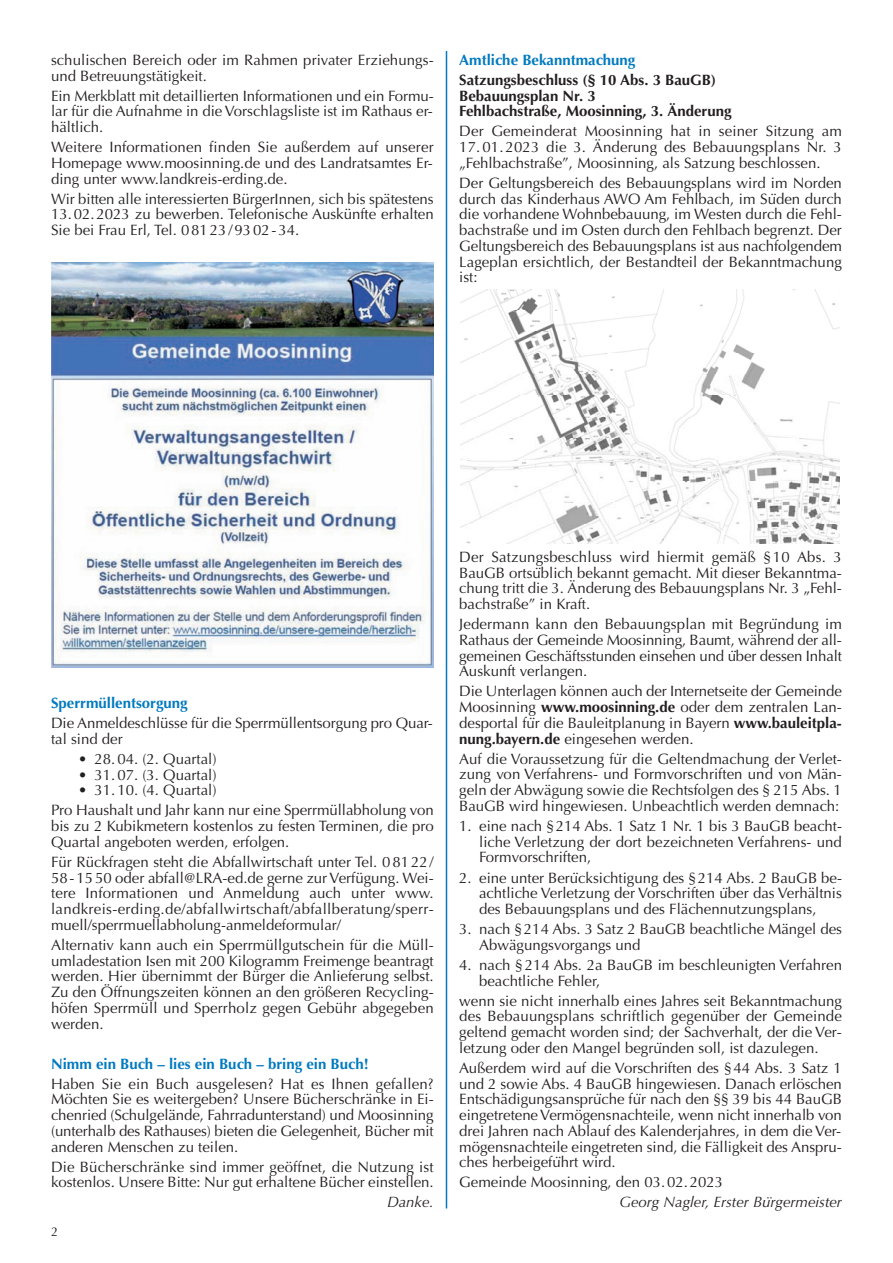
<style>
.page{position:relative;width:893px;height:1263px;background:#fff}
.page>*{position:absolute;margin:0;border:0;box-sizing:border-box;transform-origin:0 0}
.t1{font:15px/15.8px "Optima";color:#231f20;text-align:justify}
.t2{font:700 15px/15.8px "Optima";color:#231f20}
.t3{font:700 15px "Optima";color:#007ac0}
.t4{font:italic 15px "Optima";color:#231f20}
.t5{font:12.75px "Optima";color:#231f20}
.s1{font-weight:700}
</style>
<div class="page">
<hr style="left:446px;top:51px;width:1px;height:1157px;background:#007ac0">
<img style="left:51px;top:262px;width:383px;height:406px">
<img style="left:460px;top:289px;width:379px;height:255px">
<p class="t1" style="left:51px;top:53px;width:384px">schulischen Bereich oder im Rahmen privater Erziehungs&shy;und Betreuungstätigkeit.</p>
<p class="t1" style="left:51px;top:89px;width:384px">Ein Merkblatt mit detaillierten Informationen und ein Formu&shy;lar für die Aufnahme in die Vor schlagsliste ist im Rathaus er&shy;hältlich.</p>
<p class="t1" style="left:51px;top:141px;width:384px">Weitere Informationen finden Sie außerdem auf unserer Homepage www.moosinning.de und des Landratsamtes Er&shy;ding unter www.landkreis-erding.de.</p>
<p class="t1" style="left:51px;top:192px;width:384px">Wir bitten alle interessierten BürgerInnen, sich bis spätestens 13.02.2023 zu bewerben. Te lefonische Auskünfte erhalten Sie bei Frau Erl, Tel. 08123/9302-34.</p>
<p class="t3" style="left:459px;top:54px;width:178px">Amtliche Bekanntmachung</p>
<p class="t2" style="left:459px;top:73px;width:274px">Satzungsbeschluss (§ 10 Abs. 3 BauGB)<br>Bebauungsplan Nr. 3<br>Fehlbachstraße, Moosinning, 3. Änderung</p>
<p class="t1" style="left:459px;top:125px;width:384px">Der Gemeinderat Moosinning hat in seiner Sitzung am 17.01.2023 die 3. Änderung des Bebauungsplans Nr. 3 „Fehlbachstraße”, Moosinning, als Satzung beschlossen.</p>
<p class="t1" style="left:459px;top:176px;width:384px">Der Geltungsbereich des Bebauungsplans wird im Norden durch das Kinderhaus AWO Am Fehlbach, im Süden durch die vorhandene Wohnbebauung, im Westen durch die Fehl&shy;bachstraße und im Osten durch den Fehlbach begrenzt. Der Geltungsbereich des Bebauungsplans ist aus nachfolgendem Lageplan ersichtlich, der Bestandteil der Bekanntmachung ist:</p>
<p class="t3" style="left:51px;top:697px;width:138px">Sperrmüllentsorgung</p>
<p class="t1" style="left:51px;top:717px;width:383px">Die Anmeldeschlüsse für die Sperrmüllentsorgung pro Quar&shy;tal sind der</p>
<p class="t1" style="left:78px;top:752px;width:140px">• 28.04. (2. Quartal)</p>
<p class="t1" style="left:78px;top:768px;width:140px">• 31.07. (3. Quartal)</p>
<p class="t1" style="left:51px;top:782px;width:384px;line-height:20px;text-indent:27px">• 31.10. (4. Quartal)<br>Pro Haushalt und Jahr kann nur eine Sperrmüllabholung von</p>
<p class="t1" style="left:51px;top:820px;width:384px">bis zu 2 Kubikmetern kostenlos zu festen Terminen, die pro<br>Quartal angeboten werden, erfolgen.</p>
<p class="t1" style="left:51px;top:855px;width:384px">Für Rückfragen steht die Abfallwirtschaft unter Tel. 08122/ 58-1550 oder abfall@LRA-ed.de gerne zur Verfügung. Wei&shy;tere Informationen und Anmeldung auch unter www. landkreis-erding.de/abfallwirtschaft/abfallberatung/sperr - muell/sperrmuellabholung-anmeldeformular/</p>
<p class="t1" style="left:51px;top:938px;width:384px">Alternativ kann auch ein Sperrmüllgutschein für die Müll&shy;umladestation Isen mit 200 Kilo gramm Freimenge beantragt werden. Hier übernimmt der Bürger die Anlieferung selbst.<br>Zu den Öffnungszeiten können an den größeren Recycling&shy;höfen Sperrmüll und Sperrholz gegen Gebühr abgegeben werden.</p>
<p class="t3" style="left:51px;top:1057px;width:319px">Nimm ein Buch – lies ein Buch – bring ein Buch!</p>
<p class="t1" style="left:51px;top:1077px;width:384px">Haben Sie ein Buch ausgelesen? Hat es Ihnen gefallen?<br>Möchten Sie es weitergeben? Un sere Bücherschränke in Ei&shy;chenried (Schulgelände, Fahrradunterstand) und Moosinning (un terhalb des Rathauses) bieten die Gelegenheit, Bücher mit anderen Menschen zu teilen.</p>
<p class="t1" style="left:51px;top:1160px;width:384px">Die Bücherschränke sind immer geöffnet, die Nutzung ist kostenlos. Unsere Bitte: Nur gut erhaltene Bücher einstellen.</p>
<p class="t4" style="left:387px;top:1196px;width:48px">Danke.</p>
<p class="t5" style="left:51px;top:1227px;width:9px">2</p>
<p class="t1" style="left:459px;top:550px;width:384px">Der Satzungsbeschluss wird hiermit gemäß §10 Abs. 3<br>BauGB ortsüblich bekannt gemacht. Mit dieser Bekanntma&shy;chung tritt die 3. Änderung des Bebauungsplans Nr. 3 „Fehl&shy;bachstraße” in Kraft.</p>
<p class="t1" style="left:459px;top:618px;width:384px">Jedermann kann den Bebauungsplan mit Begründung im Rathaus der Gemeinde Moosinning, Baumt, während der all&shy;gemeinen Geschäftsstunden einsehen und uber dessen Inhalt</p>
<p class="t1" style="left:736px;top:649px;width:6px">̈</p>
<p class="t1" style="left:459px;top:663px;width:384px;line-height:20px">Auskunft verlangen.<br>Die Unterlagen können auch der Internetseite der Gemeinde</p>
<p class="t1" style="left:459px;top:701px;width:384px">Moosinning <span class="s1">www.moosinning.de</span> oder dem zentralen Lan&shy;desportal für die Bauleitplanung in Bayern <span class="s1">www.bauleitpla&shy;nung.bayern.de</span> eingesehen werden.</p>
<p class="t1" style="left:459px;top:752px;width:384px">Auf die Voraussetzung für die Geltendmachung der Verlet&shy;zung von Verfahrens- und Formvorschriften und von Män&shy;geln der Abwägung sowie die Rechtsfolgen des § 215 Abs. 1<br>BauGB wird hingewiesen. Unbeachtlich werden demnach:</p>
<p class="t1" style="left:479px;top:819px;width:364px;text-indent:-20px">1. eine nach §214 Abs. 1 Satz 1 Nr. 1 bis 3 BauGB beacht&shy;liche Verletzung der dort bezeichneten Verfahrens- und Formvorschriften,</p>
<p class="t1" style="left:479px;top:871px;width:364px;text-indent:-20px">2. eine unter Berücksichtigung des §214 Abs. 2 BauGB be&shy;achtliche Verletzung der Vorschriften über das Verhältnis des Bebauungsplans und des Flächennutzungsplans,</p>
<p class="t1" style="left:479px;top:922px;width:364px;text-indent:-20px">3. nach §214 Abs. 3 Satz 2 BauGB beachtliche Mängel des<br>Abwägungsvorgangs und</p>
<p class="t1" style="left:479px;top:958px;width:364px;text-indent:-20px">4. nach §214 Abs. 2a BauGB im beschleunigten Verfahren beachtliche Fehler,</p>
<p class="t1" style="left:459px;top:994px;width:384px">wenn sie nicht innerhalb eines Jahres seit Bekanntmachung des Bebauungsplans schriftlich gegenüber der Gemeinde geltend gemacht worden sind; der Sachverhalt, der die Ver&shy;letzung oder den Mangel begründen soll, ist dazulegen.</p>
<p class="t1" style="left:459px;top:1061px;width:384px">Außerdem wird auf die Vorschriften des §44 Abs. 3 Satz 1 und 2 sowie Abs. 4 BauGB hingewiesen. Danach erlöschen Entschädigungsansprüche für nach den §§ 39 bis 44 BauGB eingetretene Vermögensnachteile, wenn nicht innerhalb von drei Jahren nach Ablauf des Kalenderjahres, in dem die Ver&shy;mögensnachteile eingetreten sind, die Fälligkeit des Anspru&shy;ches herbeigeführt wird.</p>
<p class="t1" style="left:459px;top:1176px;width:265px">Gemeinde Moosinning, den 03.02.2023</p>
<p class="t4" style="left:619px;top:1196px;width:224px">Georg Nagler, Erster Bürgermeister</p>
</div>
